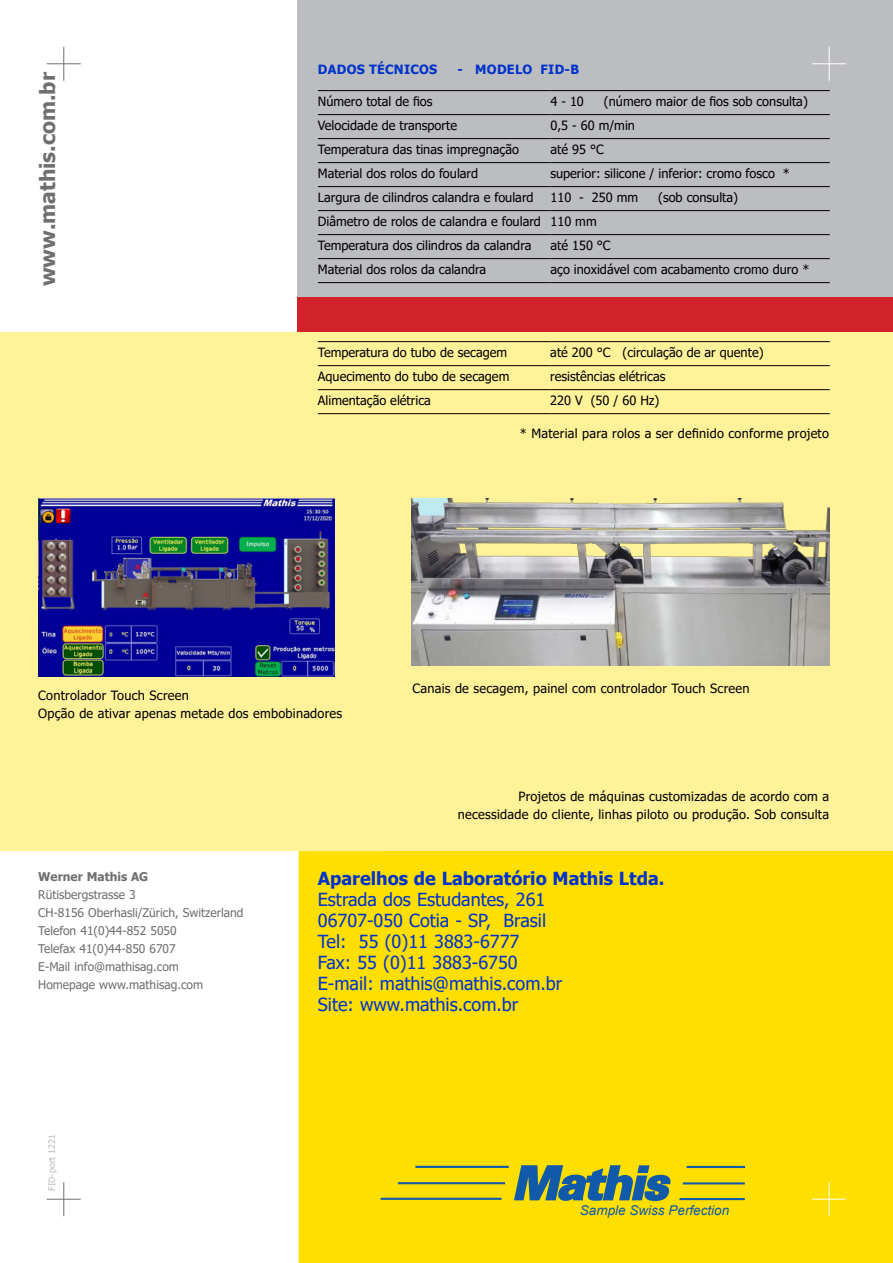
<style>
.page{position:relative;width:893px;height:1263px;background:#fff}
.page>*{position:absolute;margin:0;border:0;box-sizing:border-box;transform-origin:0 0}
.t1{font:700 21px "Tahoma";color:#6d6f71}
.t2{font:18px/21px "Tahoma";color:#03c}
.t3{font:700 18px "Tahoma";color:#03c}
.t4{font:italic 13.5px "Arial";color:#115aa9}
.t5{font:12.75px/24px "Tahoma";color:#000}
.t6{font:12.75px/18px "Tahoma";letter-spacing:.02em;color:#000;text-align:right}
.t7{font:700 12.75px "Tahoma";letter-spacing:.02em;color:#03c}
.t8{font:12px/18px "Tahoma";color:#6d6f71}
.t9{font:700 12px "Tahoma";color:#6d6f71}
.t10{font:9px "Tahoma";color:#bcbdc0}
</style>
<div class="page">
<div style="left:299px;top:850px;width:594px;height:413px;background:#ffdf00"></div>
<div style="left:298px;top:0;width:595px;height:298px;background:#bcbdc0"></div>
<div style="left:298px;top:298px;width:595px;height:34px;background:#d2232a"></div>
<div style="left:0;top:332px;width:893px;height:518px;background:#fff299"></div>
<hr style="left:63px;top:47px;width:1px;height:34px;background:#6d6f71">
<hr style="left:47px;top:63px;width:34px;height:1px;background:#6d6f71">
<hr style="left:829px;top:47px;width:1px;height:34px;background:#fff">
<hr style="left:812px;top:63px;width:34px;height:1px;background:#fff">
<hr style="left:829px;top:1182px;width:1px;height:34px;background:#fff">
<hr style="left:812px;top:1199px;width:34px;height:1px;background:#fff">
<hr style="left:63px;top:1182px;width:1px;height:34px;background:#6d6f71">
<hr style="left:47px;top:1199px;width:34px;height:1px;background:#6d6f71">
<svg style="left:513px;top:1165px;width:158px;height:37px;background:#6a8b69"></svg>
<hr style="left:381px;top:1198px;width:121px;height:2px;background:#115aa9">
<hr style="left:416px;top:1166px;width:93px;height:2px;background:#115aa9">
<hr style="left:398px;top:1182px;width:107px;height:2px;background:#115aa9">
<hr style="left:680px;top:1198px;width:65px;height:2px;background:#115aa9">
<hr style="left:687px;top:1166px;width:58px;height:2px;background:#115aa9">
<hr style="left:683px;top:1182px;width:62px;height:2px;background:#115aa9">
<img style="left:38px;top:499px;width:297px;height:177px">
<img style="left:412px;top:499px;width:417px;height:166px">
<hr style="left:318px;top:90px;width:232px;height:1px;background:#000">
<hr style="left:550px;top:90px;width:280px;height:1px;background:#000">
<hr style="left:318px;top:114px;width:232px;height:1px;background:#000">
<hr style="left:550px;top:114px;width:280px;height:1px;background:#000">
<hr style="left:318px;top:138px;width:232px;height:1px;background:#000">
<hr style="left:550px;top:138px;width:280px;height:1px;background:#000">
<hr style="left:318px;top:162px;width:232px;height:1px;background:#000">
<hr style="left:550px;top:162px;width:280px;height:1px;background:#000">
<hr style="left:318px;top:186px;width:232px;height:1px;background:#000">
<hr style="left:550px;top:186px;width:280px;height:1px;background:#000">
<hr style="left:318px;top:210px;width:232px;height:1px;background:#000">
<hr style="left:550px;top:210px;width:280px;height:1px;background:#000">
<hr style="left:318px;top:234px;width:232px;height:1px;background:#000">
<hr style="left:550px;top:234px;width:280px;height:1px;background:#000">
<hr style="left:318px;top:258px;width:232px;height:1px;background:#000">
<hr style="left:550px;top:258px;width:280px;height:1px;background:#000">
<hr style="left:318px;top:282px;width:232px;height:1px;background:#000">
<hr style="left:550px;top:282px;width:280px;height:1px;background:#000">
<hr style="left:318px;top:341px;width:232px;height:1px;background:#000">
<hr style="left:550px;top:341px;width:280px;height:1px;background:#000">
<hr style="left:318px;top:365px;width:232px;height:1px;background:#000">
<hr style="left:550px;top:365px;width:280px;height:1px;background:#000">
<hr style="left:318px;top:389px;width:232px;height:1px;background:#000">
<hr style="left:550px;top:389px;width:280px;height:1px;background:#000">
<hr style="left:318px;top:413px;width:232px;height:1px;background:#000">
<hr style="left:550px;top:413px;width:280px;height:1px;background:#000">
<h1 class="t1" style="left:33px;top:286px;width:216px;rotate:-90deg">www.mathis.com.br</h1>
<p class="t7" style="left:318px;top:61px;width:11px">DADO</p>
<p class="t7" style="left:357px;top:61px;width:39px">S TÉCNICO</p>
<p class="t7" style="left:429px;top:61px;width:10px">S</p>
<p class="t7" style="left:458px;top:61px;width:29px">- MODELO</p>
<p class="t7" style="left:541px;top:61px;width:40px">fid-b</p>
<p class="t5" style="left:318px;top:90px;width:116px">Número total de fios</p>
<p class="t5" style="left:550px;top:90px;width:35px">4 - 10</p>
<p class="t5" style="left:604px;top:90px;width:205px">(número maior de fios sob consulta)</p>
<p class="t5" style="left:318px;top:114px;width:141px">Velocidade de transporte</p>
<p class="t5" style="left:550px;top:114px;width:86px">0,5 - 60 m/min</p>
<p class="t5" style="left:318px;top:138px;width:203px">Temperatura das tinas impregnação</p>
<p class="t5" style="left:550px;top:138px;width:55px">até 95 °C</p>
<p class="t5" style="left:318px;top:162px;width:162px">Material dos rolos do foulard</p>
<p class="t5" style="left:550px;top:162px;width:241px">superior: silicone / inferior: cromo fosco *</p>
<p class="t5" style="left:318px;top:186px;width:217px">Largura de cilindros calandra e foulard</p>
<p class="t5" style="left:550px;top:186px;width:89px">110 - 250 mm</p>
<p class="t5" style="left:658px;top:186px;width:81px">(sob consulta)</p>
<p class="t5" style="left:318px;top:210px;width:280px">Diâmetro de rolos de calandra e foulard 110 mm<br>Temperatura dos cilindros da calandra</p>
<p class="t5" style="left:550px;top:234px;width:62px">até 150 °C</p>
<p class="t5" style="left:318px;top:258px;width:170px">Material dos rolos da calandra</p>
<p class="t5" style="left:550px;top:258px;width:260px">aço inoxidável com acabamento cromo duro *</p>
<p class="t5" style="left:318px;top:341px;width:191px">Temperatura do tubo de secagem</p>
<p class="t5" style="left:550px;top:341px;width:215px">até 200 °C (circulação de ar quente)</p>
<p class="t5" style="left:318px;top:365px;width:193px">Aquecimento do tubo de secagem</p>
<p class="t5" style="left:550px;top:365px;width:117px">resistências elétricas</p>
<p class="t5" style="left:318px;top:389px;width:115px">Alimentação elétrica</p>
<p class="t5" style="left:550px;top:389px;width:111px">220 V (50 / 60 Hz)</p>
<p class="t6" style="left:520px;top:425px;width:311px">* Material para rolos a ser definido conforme projeto</p>
<p class="t6" style="left:38px;top:687px;width:305px;text-align:left">Controlador Touch Screen<br>Opção de ativar apenas metade dos embobinadores</p>
<p class="t6" style="left:412px;top:680px;width:339px">Canais de secagem, painel com controlador Touch Screen</p>
<p class="t6" style="left:458px;top:788px;width:373px">Projetos de máquinas customizadas de acordo com a necessidade do cliente, linhas piloto ou produção. Sob consulta</p>
<p class="t9" style="left:38px;top:868px;width:111px">Werner Mathis AG</p>
<p class="t8" style="left:38px;top:886px;width:207px">Rütisbergstrasse 3<br>CH-8156 Oberhasli/Zürich, Switzerland<br>Telefon 41(0)44-852 5050<br>Telefax 41(0)44-850 6707<br>E-Mail info@mathisag.com<br>Homepage www.mathisag.com</p>
<p class="t10" style="left:46px;top:1191px;width:58px;rotate:-90deg">FID-port 1221</p>
<h2 class="t3" style="left:318px;top:866px;width:348px">Aparelhos de Laboratório Mathis Ltda.</h2>
<h2 class="t2" style="left:318px;top:890px;width:246px">Estrada dos Estudantes, 261<br>06707-050 Cotia - SP, Brasil<br>Tel: 55 (0)11 3883-6777<br>Fax: 55 (0)11 3883-6750<br>E-mail: mathis@mathis.com.br<br>Site: www.mathis.com.br</h2>
<p class="t4" style="left:580px;top:1201px;width:151px">Sample Swiss Perfection</p>
</div>
